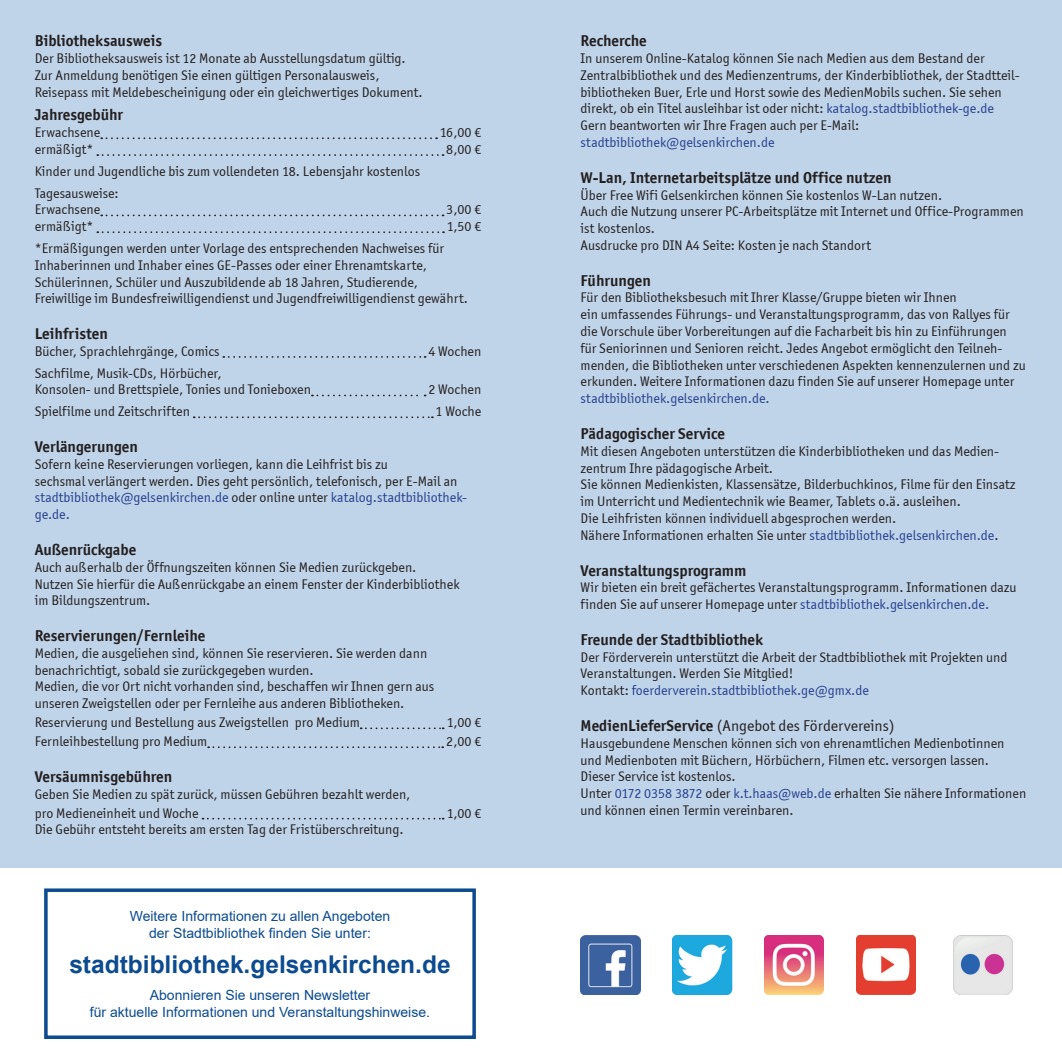
<style>
.page{position:relative;width:1062px;height:1062px;background:#fff}
.page>*{position:absolute;margin:0;border:0;box-sizing:border-box;transform-origin:0 0}
.Text{font:700 24.5px "Arial";color:#0c4b8f}
.t1{font:700 15.75px "Officina Sans ITC";color:#231f20}
.t2{font:15.75px "Officina Sans ITC Boo";color:#231f20}
.t3{font:14px/16.8px "Officina Sans ITC Boo";color:#231f20}
.Text-2{font:14px/16.8px "Arial";color:#0c4b8f;text-align:center}
.t4{font:14px/16.8px "Officina Sans ITC Boo";color:#253f8e}
.s1{color:#231f20}
.s2{color:#253f8e}
.s3{font-family:"Officina Sans ITC";font-weight:700}
</style>
<div class="page">
<div style="left:0;top:0;width:1062px;height:867px;background:#c0d4e9"></div>
<svg style="left:101px;top:137px;width:336px;height:2px"></svg>
<svg style="left:97px;top:154px;width:346px;height:2px"></svg>
<svg style="left:101px;top:214px;width:342px;height:2px"></svg>
<svg style="left:97px;top:231px;width:347px;height:2px"></svg>
<svg style="left:223px;top:356px;width:202px;height:2px"></svg>
<svg style="left:312px;top:394px;width:113px;height:2px"></svg>
<svg style="left:194px;top:416px;width:239px;height:2px"></svg>
<svg style="left:361px;top:727px;width:82px;height:2px"></svg>
<svg style="left:208px;top:746px;width:235px;height:2px"></svg>
<svg style="left:202px;top:817px;width:241px;height:2px"></svg>
<div style="left:44px;top:888px;width:432px;height:151px;border:4px solid #0c4b8f"></div>
<img style="left:580px;top:935px;width:60px;height:60px">
<img style="left:672px;top:935px;width:60px;height:60px">
<img style="left:764px;top:935px;width:59px;height:60px">
<img style="left:856px;top:935px;width:59px;height:60px">
<img style="left:953px;top:935px;width:59px;height:60px">
<p class="t1" style="left:35px;top:31px;width:129px">Bibliotheksausweis</p>
<p class="t3" style="left:35px;top:50px;width:372px">Der Bibliotheksausweis ist 12 Monate ab Ausstellungsdatum gültig.</p>
<p class="t3" style="left:35px;top:67px;width:346px">Zur Anmeldung benötigen Sie einen gültigen Personalausweis,</p>
<p class="t3" style="left:35px;top:83px;width:389px">Reisepass mit Meldebescheinigung oder ein gleichwertiges Dokument.</p>
<p class="t1" style="left:35px;top:105px;width:90px">Jahresgebühr</p>
<p class="t3" style="left:35px;top:124px;width:67px">Erwachsene</p>
<p class="t3" style="left:440px;top:124px;width:43px">16,00 €</p>
<p class="t3" style="left:35px;top:141px;width:60px">ermäßigt*</p>
<p class="t3" style="left:446px;top:141px;width:37px">8,00 €</p>
<p class="t3" style="left:35px;top:163px;width:387px">Kinder und Jugendliche bis zum vollendeten 18. Lebensjahr kostenlos</p>
<p class="t3" style="left:35px;top:184px;width:85px">Tagesausweise:</p>
<p class="t3" style="left:35px;top:201px;width:67px">Erwachsene</p>
<p class="t3" style="left:446px;top:201px;width:37px">3,00 €</p>
<p class="t3" style="left:35px;top:218px;width:60px">ermäßigt*</p>
<p class="t3" style="left:447px;top:218px;width:36px">1,50 €</p>
<p class="t3" style="left:35px;top:240px;width:434px">*Ermäßigungen werden unter Vorlage des entsprechenden Nachweises für Inhaberinnen und Inhaber eines GE-Passes oder einer Ehrenamtskarte, Schülerinnen, Schüler und Auszubildende ab 18 Jahren, Studierende, Freiwillige im Bundesfreiwilligendienst und Jugendfreiwilligendienst gewährt.</p>
<p class="t1" style="left:35px;top:324px;width:75px">Leihfristen</p>
<p class="t3" style="left:35px;top:343px;width:186px">Bücher, Sprachlehrgänge, Comics</p>
<p class="t3" style="left:428px;top:343px;width:54px">4 Wochen</p>
<p class="t3" style="left:35px;top:364px;width:188px">Sachfilme, Musik-CDs, Hörbücher,</p>
<p class="t3" style="left:35px;top:381px;width:278px">Konsolen- und Brettspiele, Tonies und Tonieboxen</p>
<p class="t3" style="left:428px;top:381px;width:54px">2 Wochen</p>
<p class="t3" style="left:35px;top:403px;width:157px">Spielfilme und Zeitschriften</p>
<p class="t3" style="left:435px;top:403px;width:47px">1 Woche</p>
<p class="t1" style="left:35px;top:437px;width:105px">Verlängerungen</p>
<p class="t3" style="left:35px;top:455px;width:354px">Sofern keine Reservierungen vorliegen, kann die Leihfrist bis zu</p>
<p class="t3" style="left:35px;top:472px;width:424px">sechsmal verlängert werden. Dies geht persönlich, telefonisch, per E-Mail an</p>
<p class="t4" style="left:35px;top:489px;width:434px">stadtbibliothek@gelsenkirchen.de <span class="s1">oder online unter</span> katalog.stadtbibliothek&shy;ge.de.</p>
<p class="t1" style="left:35px;top:540px;width:103px">Außenrückgabe</p>
<p class="t3" style="left:35px;top:558px;width:426px">Auch außerhalb der Öffnungszeiten können Sie Medien zurückgeben.<br>Nutzen Sie hierfür die Außenrückgabe an einem Fenster der Kinderbibliothek im Bildungszentrum.</p>
<p class="t1" style="left:35px;top:626px;width:172px">Reservierungen/Fernleihe</p>
<p class="t3" style="left:35px;top:644px;width:394px">Medien, die ausgeliehen sind, können Sie reservieren. Sie werden dann benachrichtigt, sobald sie zurückgegeben wurden.</p>
<p class="t3" style="left:35px;top:678px;width:401px">Medien, die vor Ort nicht vorhanden sind, beschaffen wir Ihnen gern aus unseren Zweigstellen oder per Fernleihe aus anderen Bibliotheken.</p>
<p class="t3" style="left:35px;top:714px;width:326px">Reservierung und Bestellung aus Zweigstellen pro Medium</p>
<p class="t3" style="left:447px;top:714px;width:36px">1,00 €</p>
<p class="t3" style="left:35px;top:733px;width:174px">Fernleihbestellung pro Medium</p>
<p class="t3" style="left:446px;top:733px;width:37px">2,00 €</p>
<p class="t1" style="left:35px;top:766px;width:139px">Versäumnisgebühren</p>
<p class="t3" style="left:35px;top:785px;width:377px">Geben Sie Medien zu spät zurück, müssen Gebühren bezahlt werden,</p>
<p class="t3" style="left:35px;top:804px;width:165px">pro Medieneinheit und Woche</p>
<p class="t3" style="left:447px;top:804px;width:36px">1,00 €</p>
<p class="t3" style="left:35px;top:821px;width:370px">Die Gebühr entsteht bereits am ersten Tag der Fristüberschreitung.</p>
<p class="Text-2" style="left:130px;top:907px;width:262px">Weitere Informationen zu allen Angeboten der Stadtbibliothek finden Sie unter:</p>
<p class="Text" style="left:69px;top:947px;width:383px">stadtbibliothek.gelsenkirchen.de</p>
<p class="Text-2" style="left:150px;top:986px;width:222px">Abonnieren Sie unseren Newsletter</p>
<p class="Text-2" style="left:90px;top:1003px;width:342px">für aktuelle Informationen und Veranstaltungshinweise.</p>
<p class="t1" style="left:580px;top:31px;width:68px">Recherche</p>
<p class="t3" style="left:580px;top:50px;width:440px">In unserem Online-Katalog können Sie nach Medien aus dem Bestand der Zentralbibliothek und des Medienzentrums, der Kinderbibliothek, der Stadtteil&shy;bibliotheken Buer, Erle und Horst sowie des MedienMobils suchen. Sie sehen direkt, ob ein Titel ausleihbar ist oder nicht: <span class="s2">katalog.stadtbibliothek-ge.de</span></p>
<p class="t3" style="left:580px;top:117px;width:280px">Gern beantworten wir Ihre Fragen auch per E-Mail: <span class="s2">stadtbibliothek@gelsenkirchen.de</span></p>
<p class="t1" style="left:580px;top:167px;width:312px">W-Lan, Internetarbeitsplätze und Office nutzen</p>
<p class="t3" style="left:580px;top:186px;width:363px">Über Free Wifi Gelsenkirchen können Sie kostenlos W-Lan nutzen.</p>
<p class="t3" style="left:580px;top:203px;width:445px">Auch die Nutzung unserer PC-Arbeitsplätze mit Internet und Office-Programmen ist kostenlos.</p>
<p class="t3" style="left:580px;top:237px;width:292px">Ausdrucke pro DIN A4 Seite: Kosten je nach Standort</p>
<p class="t1" style="left:580px;top:270px;width:72px">Führungen</p>
<p class="t3" style="left:580px;top:289px;width:378px">Für den Bibliotheksbesuch mit Ihrer Klasse/Gruppe bieten wir Ihnen</p>
<p class="t3" style="left:580px;top:306px;width:446px">ein umfassendes Führungs- und Veranstaltungsprogramm, das von Rallyes für die Vorschule über Vorbereitungen auf die Facharbeit bis hin zu Einführungen für Seniorinnen und Senioren reicht. Jedes Angebot ermöglicht den Teilneh&shy;menden, die Bibliotheken unter verschiedenen Aspekten kennenzulernen und zu erkunden. Weitere Informationen dazu finden Sie auf unserer Homepage unter <span class="s2">stadtbibliothek.gelsenkirchen.de.</span></p>
<p class="t1" style="left:580px;top:424px;width:146px">Pädagogischer Service</p>
<p class="t3" style="left:580px;top:442px;width:420px">Mit diesen Angeboten unterstützen die Kinderbibliotheken und das Medien&shy;zentrum Ihre pädagogische Arbeit.</p>
<p class="t3" style="left:580px;top:476px;width:436px">Sie können Medienkisten, Klassensätze, Bilderbuchkinos, Filme für den Einsatz im Unterricht und Medientechnik wie Beamer, Tablets o.ä. ausleihen.<br>Die Leihfristen können individuell abgesprochen werden.</p>
<p class="t3" style="left:580px;top:526px;width:419px">Nähere Informationen erhalten Sie unter <span class="s2">stadtbibliothek.gelsenkirchen.de</span>.</p>
<p class="t1" style="left:580px;top:560px;width:167px">Veranstaltungsprogramm</p>
<p class="t3" style="left:580px;top:579px;width:437px">Wir bieten ein breit gefächertes Veranstaltungsprogramm. Informationen dazu finden Sie auf unserer Homepage unter <span class="s2">stadtbibliothek.gelsenkirchen.de.</span></p>
<p class="t1" style="left:580px;top:629px;width:184px">Freunde der Stadtbibliothek</p>
<p class="t3" style="left:580px;top:648px;width:428px">Der Förderverein unterstützt die Arbeit der Stadtbibliothek mit Projekten und<br>Veranstaltungen. Werden Sie Mitglied!<br>Kontakt: <span class="s2">foerderverein.stadtbibliothek.ge@gmx.de</span></p>
<p class="t2" style="left:580px;top:716px;width:316px"><span class="s3">MedienLieferService</span> (Angebot des Fördervereins)</p>
<p class="t3" style="left:580px;top:734px;width:425px">Hausgebundene Menschen können sich von ehrenamtlichen Medienbotinnen und Medienboten mit Büchern, Hörbüchern, Filmen etc. versorgen lassen.</p>
<p class="t3" style="left:580px;top:768px;width:447px">Dieser Service ist kostenlos.<br>Unter <span class="s2">0172 0358 3872</span> oder <span class="s2">k.t.haas@web.de</span> erhalten Sie nähere Informationen und können einen Termin vereinbaren.</p>
</div>
